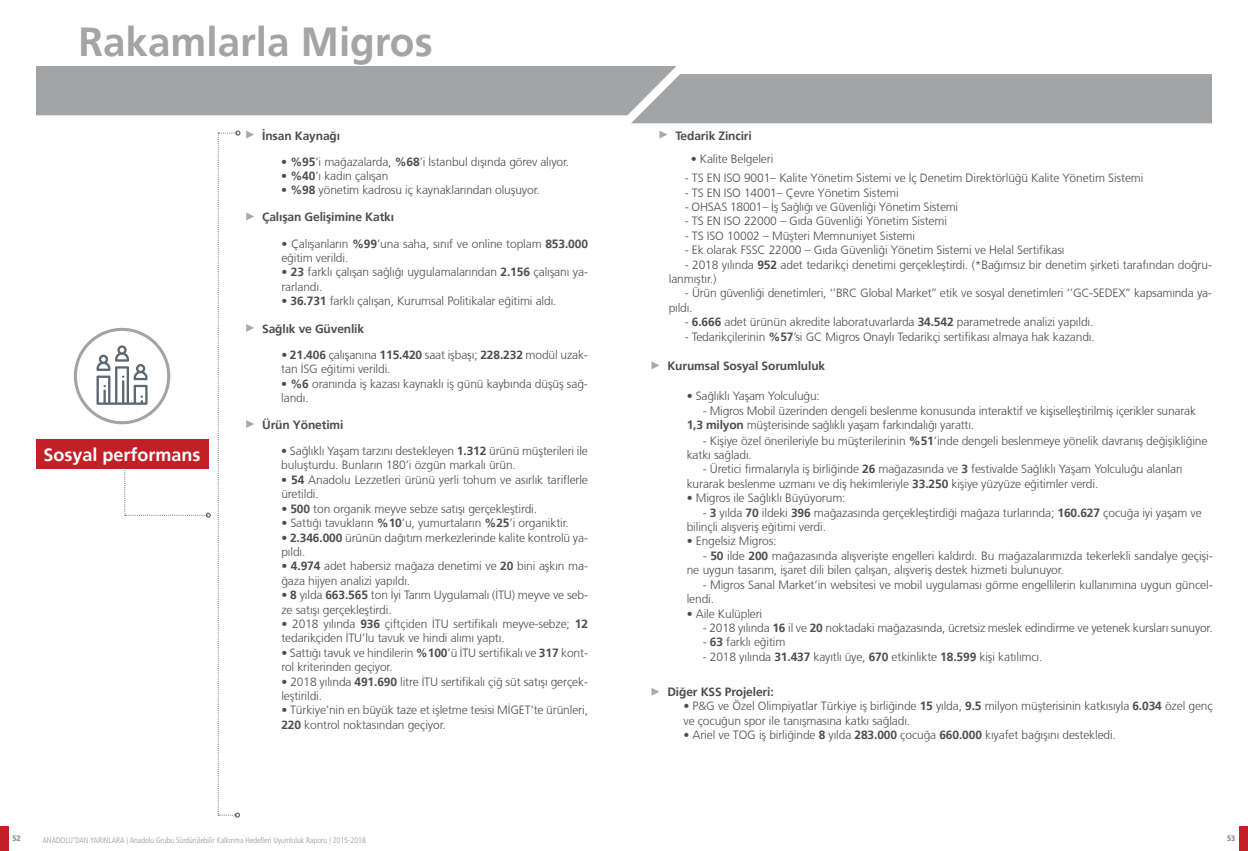
<style>
.page{position:relative;width:1248px;height:851px;background:#fff}
.page>*{position:absolute;margin:0;border:0;box-sizing:border-box;transform-origin:0 0}
.t1{font:700 40.4px "Frutiger LT";color:#a2a4a5}
.t2{font:700 18px "Frutiger LT";color:#fff}
.t3{font:300 12px/14.4px "Frutiger LT";letter-spacing:-.01em;color:#4d4d4f}
.t4{font:700 12px "Frutiger LT";letter-spacing:-.01em;color:#4d4d4f}
.t5{font:300 8px "Frutiger Cond LT";color:#939598}
.t6{font:900 8px "Frutiger Cond LT";color:#939598}
.s1{font-weight:700}
</style>
<div class="page">
<div style="left:1239px;top:826px;width:8px;height:24px;background:#c02026"></div>
<div style="left:0;top:826px;width:9px;height:24px;background:#c02026"></div>
<svg style="left:36px;top:66px;width:1175px;height:57px;background:#afb0b1"></svg>
<div style="left:74px;top:328px;width:96px;height:96px;border:3px solid #a2a4a5;border-radius:50%"></div>
<svg style="left:659px;top:131px;width:8px;height:7px"></svg>
<svg style="left:651px;top:361px;width:8px;height:8px"></svg>
<svg style="left:651px;top:688px;width:8px;height:7px"></svg>
<svg style="left:218px;top:131px;width:22px;height:686px"></svg>
<div style="left:36px;top:439px;width:172px;height:29px;background:#c02026"></div>
<svg style="left:96px;top:345px;width:51px;height:60px"></svg>
<svg style="left:246px;top:131px;width:8px;height:7px"></svg>
<svg style="left:246px;top:420px;width:8px;height:8px"></svg>
<svg style="left:246px;top:212px;width:8px;height:8px"></svg>
<svg style="left:246px;top:324px;width:8px;height:8px"></svg>
<svg style="left:124px;top:468px;width:87px;height:49px"></svg>
<h1 class="t1" style="left:78px;top:18px;width:356px">Rakamlarla Migros</h1>
<p class="t4" style="left:262px;top:128px;width:79px">İnsan Kaynağı</p>
<p class="t3" style="left:281px;top:154px;width:289px">• <span class="s1">%95</span>’i mağazalarda, <span class="s1">%68</span>’i İstanbul dışında görev alıyor.</p>
<p class="t3" style="left:281px;top:169px;width:108px">• <span class="s1">%40</span>’ı kadın çalışan</p>
<p class="t3" style="left:281px;top:183px;width:260px">• <span class="s1">%98</span> yönetim kadrosu iç kaynaklarından oluşuyor.</p>
<p class="t4" style="left:262px;top:210px;width:133px">Çalışan Gelişimine Katkı</p>
<p class="t3" style="left:281px;top:236px;width:308px">• Çalışanların <span class="s1">%99</span>’una saha, sınıf ve online toplam <span class="s1">853.000 </span>eğitim verildi.</p>
<p class="t3" style="left:281px;top:265px;width:308px">• <span class="s1">23</span> farklı çalışan sağlığı uygulamalarından <span class="s1">2.156</span> çalışanı ya&shy;rarlandı.</p>
<p class="t3" style="left:281px;top:294px;width:277px">• <span class="s1">36.731</span> farklı çalışan, Kurumsal Politikalar eğitimi aldı.</p>
<p class="t4" style="left:262px;top:321px;width:104px">Sağlık ve Güvenlik</p>
<p class="t3" style="left:281px;top:348px;width:308px">• <span class="s1">21.406</span> çalışanına <span class="s1">115.420</span> saat işbaşı; <span class="s1">228.232</span> modül uzak&shy;tan İSG eğitimi verildi.</p>
<p class="t3" style="left:281px;top:376px;width:308px">• <span class="s1">%6</span> oranında iş kazası kaynaklı iş günü kaybında düşüş sağ&shy;landı.</p>
<h2 class="t2" style="left:43px;top:443px;width:159px">Sosyal performans</h2>
<p class="t4" style="left:262px;top:418px;width:83px">Ürün Yönetimi</p>
<p class="t3" style="left:281px;top:444px;width:308px">• Sağlıklı Yaşam tarzını destekleyen <span class="s1">1.312</span> ürünü müşterileri ile buluşturdu. Bunların 180’i özgün markalı ürün.</p>
<p class="t3" style="left:281px;top:472px;width:308px">• <span class="s1">54</span> Anadolu Lezzetleri ürünü yerli tohum ve asırlık tariflerle üretildi.</p>
<p class="t3" style="left:281px;top:501px;width:257px">• <span class="s1">500</span> ton organik meyve sebze satışı gerçekleştirdi.</p>
<p class="t3" style="left:281px;top:516px;width:289px">• Sattığı tavukların <span class="s1">%10</span>’u, yumurtaların <span class="s1">%25</span>’i organiktir.</p>
<p class="t3" style="left:281px;top:530px;width:308px">• <span class="s1">2.346.000</span> ürünün dağıtım merkezlerinde kalite kontrolü ya&shy;pıldı.</p>
<p class="t3" style="left:281px;top:559px;width:308px">• <span class="s1">4.974</span> adet habersiz mağaza denetimi ve <span class="s1">20</span> bini aşkın ma&shy;ğaza hijyen analizi yapıldı.</p>
<p class="t3" style="left:281px;top:588px;width:308px">• <span class="s1">8</span> yılda <span class="s1">663.565</span> ton İyi Tarım Uygulamalı (İTU) meyve ve seb&shy;ze satışı gerçekleştirdi.</p>
<p class="t3" style="left:281px;top:616px;width:308px">• 2018 yılında <span class="s1">936</span> çiftçiden İTU sertifikalı meyve-sebze; <span class="s1">12 </span>tedarikçiden İTU’lu tavuk ve hindi alımı yaptı.</p>
<p class="t3" style="left:281px;top:645px;width:308px">• Sattığı tavuk ve hindilerin <span class="s1">%100</span>’ü İTU sertifikalı ve <span class="s1">317</span> kont&shy;rol kriterinden geçiyor.</p>
<p class="t3" style="left:281px;top:674px;width:308px">• 2018 yılında <span class="s1">491.690</span> litre İTU sertifikalı çiğ süt satışı gerçek&shy;leştirildi.</p>
<p class="t3" style="left:281px;top:703px;width:308px">• Türkiye’nin en büyük taze et işletme tesisi MİGET’te ürünleri,<br><span class="s1">220</span> kontrol noktasından geçiyor.</p>
<p class="t4" style="left:675px;top:128px;width:78px">Tedarik Zinciri</p>
<p class="t3" style="left:690px;top:151px;width:84px">• Kalite Belgeleri</p>
<p class="t3" style="left:684px;top:171px;width:460px">- TS EN ISO 9001– Kalite Yönetim Sistemi ve İç Denetim Direktörlüğü Kalite Yönetim Sistemi</p>
<p class="t3" style="left:684px;top:185px;width:215px">- TS EN ISO 14001– Çevre Yönetim Sistemi</p>
<p class="t3" style="left:684px;top:200px;width:275px">- OHSAS 18001– İş Sağlığı ve Güvenliği Yönetim Sistemi</p>
<p class="t3" style="left:684px;top:214px;width:264px">- TS EN ISO 22000 – Gıda Güvenliği Yönetim Sistemi</p>
<p class="t3" style="left:684px;top:228px;width:232px">- TS ISO 10002 – Müşteri Memnuniyet Sistemi</p>
<p class="t3" style="left:684px;top:243px;width:381px">- Ek olarak FSSC 22000 – Gıda Güvenliği Yönetim Sistemi ve Helal Sertifikası</p>
<p class="t3" style="left:668px;top:257px;width:544px;text-indent:16px">- 2018 yılında <span class="s1">952</span> adet tedarikçi denetimi gerçekleştirdi. (*Bağımsız bir denetim şirketi tarafından doğru&shy;lanmıştır.)</p>
<p class="t3" style="left:668px;top:286px;width:544px;text-indent:16px">- Ürün güvenliği denetimleri, ‘’BRC Global Market’’ etik ve sosyal denetimleri ‘’GC-SEDEX’’ kapsamında ya&shy;pıldı.</p>
<p class="t3" style="left:684px;top:315px;width:410px">- <span class="s1">6.666</span> adet ürünün akredite laboratuvarlarda <span class="s1">34.542</span> parametrede analizi yapıldı.</p>
<p class="t3" style="left:684px;top:329px;width:411px">- Tedarikçilerinin <span class="s1">%57</span>’si GC Migros Onaylı Tedarikçi sertifikası almaya hak kazandı.</p>
<p class="t4" style="left:667px;top:359px;width:159px">Kurumsal Sosyal Sorumluluk</p>
<p class="t3" style="left:686px;top:389px;width:135px">• Sağlıklı Yaşam Yolculuğu:</p>
<p class="t3" style="left:686px;top:403px;width:510px;text-indent:16px">- Migros Mobil üzerinden dengeli beslenme konusunda interaktif ve kişiselleştirilmiş içerikler sunarak<br><span class="s1">1,3 milyon</span> müşterisinde sağlıklı yaşam farkındalığı yarattı.</p>
<p class="t3" style="left:686px;top:433px;width:522px;text-indent:16px">- Kişiye özel önerileriyle bu müşterilerinin <span class="s1">%51</span>’inde dengeli beslenmeye yönelik davranış değişikliğine katkı sağladı.</p>
<p class="t3" style="left:686px;top:462px;width:497px;text-indent:16px">- Üretici firmalarıyla iş birliğinde <span class="s1">26</span> mağazasında ve <span class="s1">3</span> festivalde Sağlıklı Yaşam Yolculuğu alanları kurarak beslenme uzmanı ve diş hekimleriyle <span class="s1">33.250</span> kişiye yüzyüze eğitimler verdi.</p>
<p class="t3" style="left:686px;top:491px;width:160px">• Migros ile Sağlıklı Büyüyorum:</p>
<p class="t3" style="left:686px;top:505px;width:516px;text-indent:16px">- <span class="s1">3</span> yılda <span class="s1">70</span> ildeki <span class="s1">396</span> mağazasında gerçekleştirdiği mağaza turlarında; <span class="s1">160.627</span> çocuğa iyi yaşam ve bilinçli alışveriş eğitimi verdi.</p>
<p class="t3" style="left:686px;top:534px;width:91px">• Engelsiz Migros:</p>
<p class="t3" style="left:686px;top:548px;width:527px;text-indent:16px">- <span class="s1">50</span> ilde <span class="s1">200</span> mağazasında alışverişte engelleri kaldırdı. Bu mağazalarımızda tekerlekli sandalye geçişi&shy;ne uygun tasarım, işaret dili bilen çalışan, alışveriş destek hizmeti bulunuyor.</p>
<p class="t3" style="left:686px;top:577px;width:527px;text-indent:16px">- Migros Sanal Market’in websitesi ve mobil uygulaması görme engellilerin kullanımına uygun güncel&shy;lendi.</p>
<p class="t3" style="left:686px;top:606px;width:77px">• Aile Kulüpleri</p>
<p class="t3" style="left:702px;top:620px;width:511px">- 2018 yılında <span class="s1">16</span> il ve <span class="s1">20</span> noktadaki mağazasında, ücretsiz meslek edindirme ve yetenek kursları sunuyor.</p>
<p class="t3" style="left:702px;top:635px;width:84px">- <span class="s1">63</span> farklı eğitim</p>
<p class="t3" style="left:702px;top:649px;width:341px">- 2018 yılında <span class="s1">31.437</span> kayıtlı üye, <span class="s1">670</span> etkinlikte <span class="s1">18.599</span> kişi katılımcı.</p>
<p class="t4" style="left:667px;top:684px;width:108px">Diğer KSS Projeleri:</p>
<p class="t3" style="left:683px;top:699px;width:531px">• P&amp;G ve Özel Olimpiyatlar Türkiye iş birliğinde <span class="s1">15</span> yılda, <span class="s1">9.5</span> milyon müşterisinin katkısıyla <span class="s1">6.034</span> özel genç ve çocuğun spor ile tanışmasına katkı sağladı.</p>
<p class="t3" style="left:683px;top:727px;width:434px">• Ariel ve TOG iş birliğinde <span class="s1">8</span> yılda <span class="s1">283.000</span> çocuğa <span class="s1">660.000</span> kıyafet bağışını destekledi.</p>
<p class="t6" style="left:12px;top:833px;width:10px">52</p>
<p class="t5" style="left:43px;top:835px;width:325px">ANADOLU’DAN YARINLARA | Anadolu Grubu Sürdürülebilir Kalkınma Hedefleri Uyumluluk Raporu | 2015-2018</p>
<p class="t6" style="left:1226px;top:833px;width:10px">53</p>
</div>
